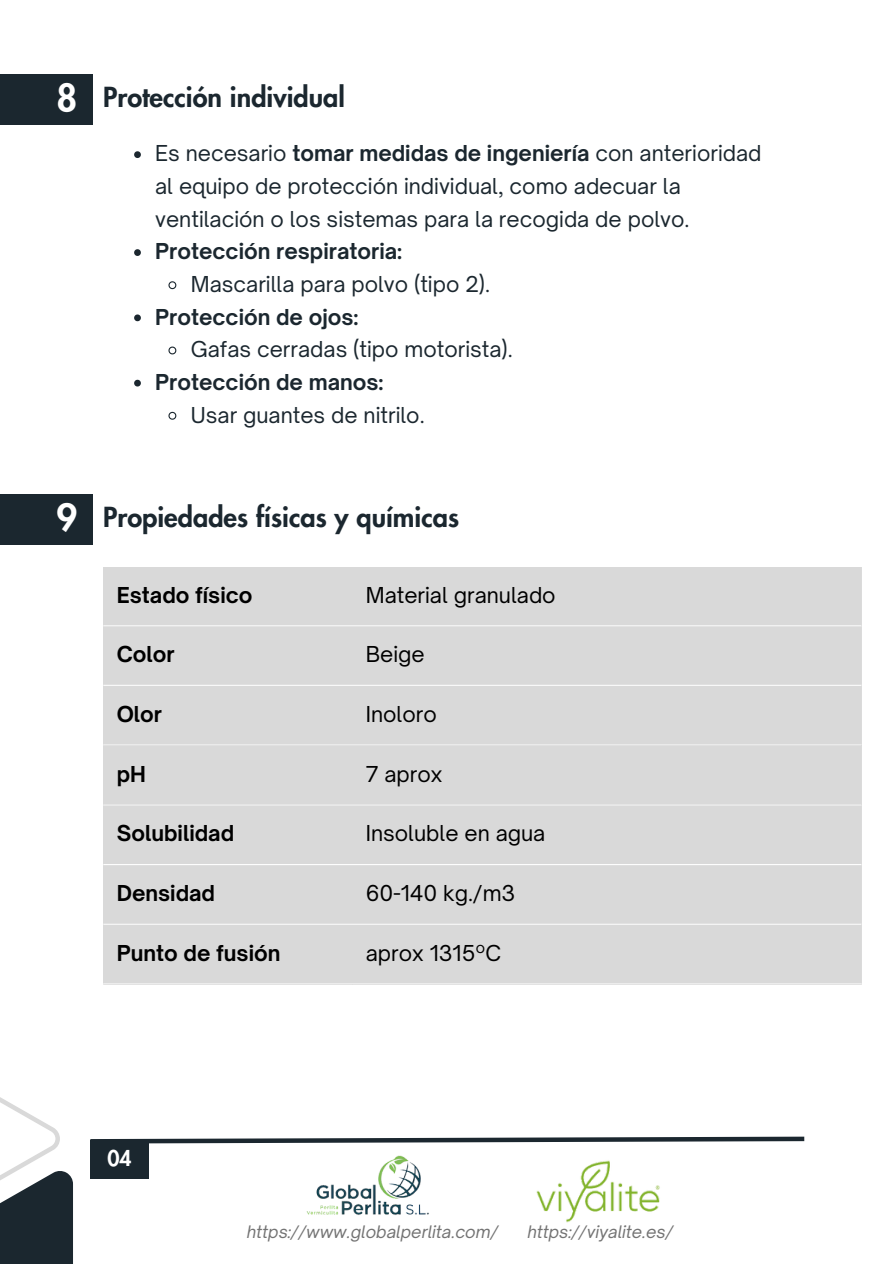
<style>
.page{position:relative;width:894px;height:1264px;background:#fff}
.page>*{position:absolute;margin:0;border:0;box-sizing:border-box;transform-origin:0 0}
.t1{font:800 36px "Futura LT Pro";color:#fff}
.t2{font:800 27px "Futura LT Pro";color:#1b272f}
.t3{font:21px/32.7px "Open Sauce One";color:#1b272f}
.t4{font:21px "Open Sauce One";color:#000}
.t5{font:700 21px "Open Sauce One";color:#1b272f}
.t6{font:700 21px "Open Sauce One";color:#000}
.t7{font:800 21px "Futura LT Pro";color:#fff}
.t8{font:italic 16.5px "Open Sauce One";color:#737373}
.s1{font-weight:700}
</style>
<div class="page">
<div style="left:0;top:1170px;width:73px;height:93px;background:#1b272f"></div>
<svg style="left:0;top:1097px;width:60px;height:106px"></svg>
<svg style="left:90px;top:1136px;width:715px;height:8px"></svg>
<div style="left:90px;top:1140px;width:59px;height:38px;background:#1b272f"></div>
<img style="left:536px;top:1160px;width:124px;height:63px">
<img style="left:306px;top:1155px;width:123px;height:60px">
<div style="left:0;top:74px;width:92px;height:50px;background:#1b272f"></div>
<svg style="left:134px;top:151px;width:7px;height:7px"></svg>
<svg style="left:134px;top:249px;width:7px;height:7px"></svg>
<svg style="left:168px;top:281px;width:9px;height:9px"></svg>
<svg style="left:134px;top:314px;width:7px;height:7px"></svg>
<svg style="left:168px;top:346px;width:9px;height:9px"></svg>
<svg style="left:134px;top:380px;width:7px;height:6px"></svg>
<svg style="left:168px;top:411px;width:9px;height:9px"></svg>
<div style="left:103px;top:567px;width:758px;height:416px;background:#d9d9d9"></div>
<hr style="left:103px;top:625px;width:758px;height:1px;background:#fff">
<hr style="left:103px;top:684px;width:758px;height:2px;background:#fff">
<hr style="left:103px;top:744px;width:758px;height:1px;background:#fff">
<hr style="left:103px;top:804px;width:758px;height:1px;background:#fff">
<hr style="left:103px;top:864px;width:758px;height:1px;background:#fff">
<hr style="left:103px;top:923px;width:758px;height:1px;background:#fff">
<div style="left:0;top:494px;width:92px;height:50px;background:#1b272f"></div>
<h1 class="t1" style="left:56px;top:81px;width:22px">8</h1>
<p class="t2" style="left:103px;top:85px;width:243px">Protección individual</p>
<p class="t3" style="left:155px;top:137px;width:607px">Es necesario <span class="s1">tomar medidas de ingeniería</span> con anterioridad al equipo de protección individual, como adecuar la ventilación o los sistemas para la recogida de polvo.</p>
<p class="t5" style="left:155px;top:238px;width:248px">Protección respiratoria:</p>
<p class="t3" style="left:191px;top:267px;width:301px">Mascarilla para polvo (tipo 2).</p>
<p class="t5" style="left:155px;top:303px;width:205px">Protección de ojos:</p>
<p class="t3" style="left:191px;top:333px;width:323px">Gafas cerradas (tipo motorista).</p>
<h1 class="t5" style="left:155px;top:369px;width:230px">Protección de manos:</h1>
<p class="t3" style="left:191px;top:398px;width:235px">Usar guantes de nitrilo.</p>
<p class="t1" style="left:56px;top:501px;width:22px">9</p>
<p class="t2" style="left:103px;top:505px;width:357px">Propiedades físicas y químicas</p>
<p class="t6" style="left:117px;top:582px;width:137px">Estado físico</p>
<p class="t4" style="left:366px;top:582px;width:191px">Material granulado</p>
<p class="t6" style="left:117px;top:641px;width:60px">Color</p>
<p class="t4" style="left:366px;top:641px;width:60px">Beige</p>
<p class="t6" style="left:117px;top:701px;width:47px">Olor</p>
<p class="t4" style="left:366px;top:701px;width:73px">Inoloro</p>
<p class="t6" style="left:117px;top:760px;width:31px">pH</p>
<p class="t4" style="left:366px;top:760px;width:78px">7 aprox</p>
<p class="t6" style="left:117px;top:820px;width:119px">Solubilidad</p>
<p class="t4" style="left:366px;top:820px;width:181px">Insoluble en agua</p>
<p class="t6" style="left:117px;top:880px;width:100px">Densidad</p>
<p class="t4" style="left:366px;top:880px;width:151px">60-140 kg./m3</p>
<p class="t6" style="left:117px;top:939px;width:165px">Punto de fusión</p>
<p class="t4" style="left:366px;top:939px;width:137px">aprox 1315ºC</p>
<p class="t7" style="left:107px;top:1148px;width:26px">04</p>
<p class="t8" style="left:247px;top:1221px;width:253px">https://www.globalperlita.com/</p>
<p class="t8" style="left:527px;top:1221px;width:147px">https://viyalite.es/</p>
</div>
